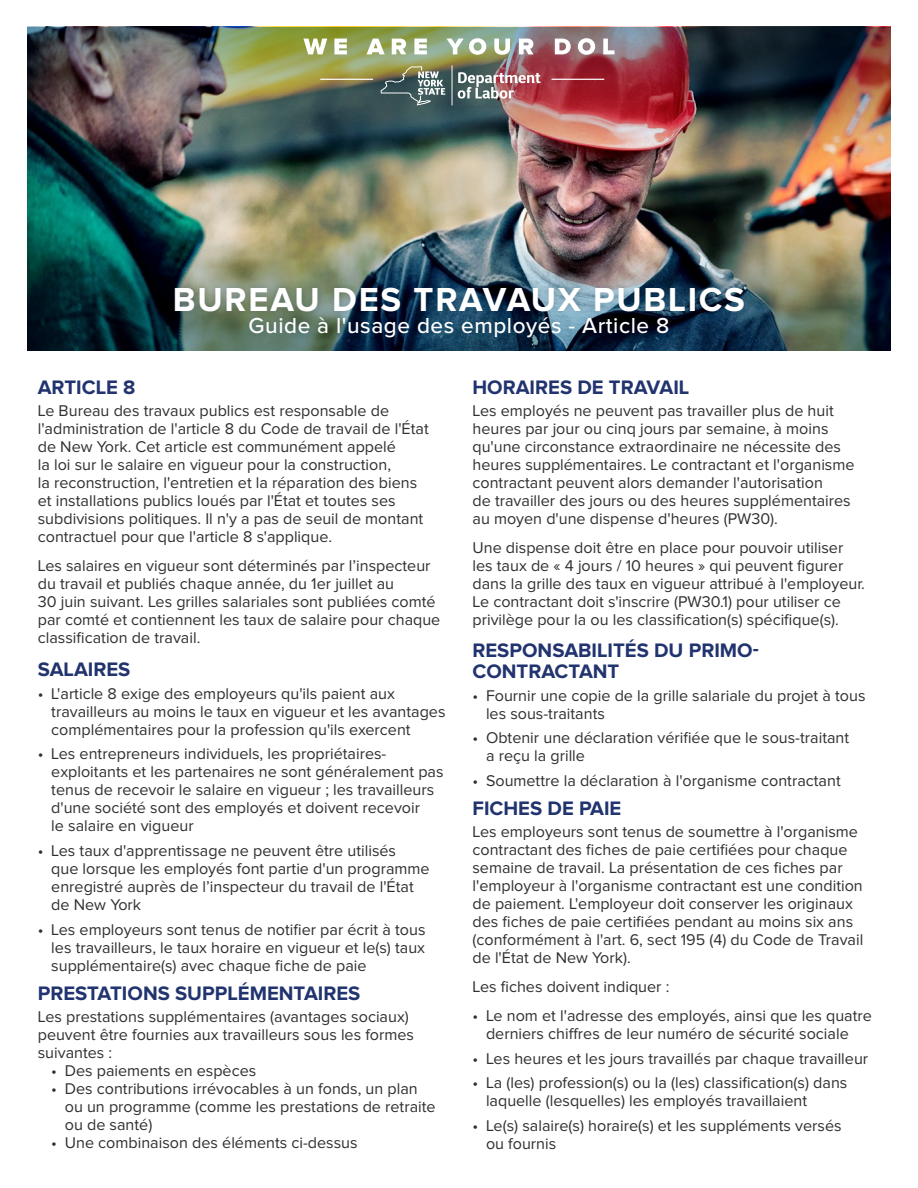
<style>
.page{position:relative;width:918px;height:1188px;background:#fff}
.page>*{position:absolute;margin:0;border:0;box-sizing:border-box;transform-origin:0 0}
.Fact_Sheet_Headline{font:700 34.5px "Proxima Nova";letter-spacing:.05em;color:#fff}
.Fact_Sheet_Sub-head{font:500 22.5px "Proxima Nova";letter-spacing:.025em;color:#fff}
.Section_Headline{font:700 20.25px/21px "Proxima Nova";color:#22346f}
.Body_Copy{font:16.2px/18px "Proxima Nova";color:#312f30}
</style>
<div class="page">
<img style="left:27px;top:162px;width:864px;height:73px">
<img style="left:27px;top:27px;width:864px;height:135px">
<img style="left:27px;top:235px;width:864px;height:116px">
<div style="left:169px;top:282px;width:581px;height:62px;background:#002953;opacity:.2"></div>
<hr style="left:551px;top:79px;width:53px;height:1px;background:#fff">
<hr style="left:320px;top:79px;width:53px;height:1px;background:#fff">
<svg style="left:303px;top:39px;width:24px;height:15px"></svg>
<svg style="left:334px;top:39px;width:13px;height:15px"></svg>
<svg style="left:367px;top:39px;width:18px;height:15px"></svg>
<svg style="left:392px;top:39px;width:14px;height:15px"></svg>
<svg style="left:414px;top:39px;width:13px;height:15px"></svg>
<svg style="left:447px;top:38px;width:39px;height:17px"></svg>
<svg style="left:494px;top:39px;width:16px;height:16px"></svg>
<svg style="left:519px;top:39px;width:14px;height:15px"></svg>
<svg style="left:555px;top:39px;width:16px;height:15px"></svg>
<svg style="left:578px;top:38px;width:17px;height:17px"></svg>
<svg style="left:603px;top:39px;width:12px;height:15px"></svg>
<svg style="left:458px;top:72px;width:83px;height:27px"></svg>
<hr style="left:452px;top:65px;width:1px;height:40px;background:#fff">
<svg style="left:381px;top:66px;width:64px;height:39px;background:#69776c"></svg>
<p class="Fact_Sheet_Headline" style="left:173px;top:284px;width:574px">BUREAU DES TRAVAUX PUBLICS</p>
<p class="Fact_Sheet_Sub-head" style="left:249px;top:313px;width:422px">Guide à l'usage des employés - Article 8</p>
<p class="Section_Headline" style="left:38px;top:378px;width:99px">ARTICLE 8</p>
<p class="Body_Copy" style="left:38px;top:403px;width:393px">Le Bureau des travaux publics est responsable de l'administration de l'article 8 du Code de travail de l'État de New York. Cet article est communément appelé<br>la loi sur le salaire en vigueur pour la construction,<br>la reconstruction, l'entretien et la réparation des biens et installations publics loués par l'État et toutes ses subdivisions politiques. Il n'y a pas de seuil de montant contractuel pour que l'article 8 s'applique.</p>
<p class="Body_Copy" style="left:38px;top:557px;width:404px">Les salaires en vigueur sont déterminés par l’inspecteur du travail et publiés chaque année, du 1er juillet au<br>30 juin suivant. Les grilles salariales sont publiées comté par comté et contiennent les taux de salaire pour chaque classification de travail.</p>
<p class="Section_Headline" style="left:38px;top:660px;width:94px">SALAIRES</p>
<p class="Body_Copy" style="left:51px;top:685px;width:396px;text-indent:-14px">• L'article 8 exige des employeurs qu'ils paient aux travailleurs au moins le taux en vigueur et les avantages complémentaires pour la profession qu'ils exercent</p>
<p class="Body_Copy" style="left:51px;top:746px;width:394px;text-indent:-14px">• Les entrepreneurs individuels, les propriétaires&shy;exploitants et les partenaires ne sont généralement pas tenus de recevoir le salaire en vigueur ; les travailleurs d'une société sont des employés et doivent recevoir<br>le salaire en vigueur</p>
<p class="Body_Copy" style="left:51px;top:842px;width:380px;text-indent:-14px">• Les taux d'apprentissage ne peuvent être utilisés<br>que lorsque les employés font partie d'un programme enregistré auprès de l’inspecteur du travail de l'État de New York</p>
<p class="Body_Copy" style="left:51px;top:921px;width:376px;text-align:justify;text-indent:-14px">• Les employeurs sont tenus de notifier par écrit à tous les travailleurs, le taux horaire en vigueur et le(s) taux supplémentaire(s) avec chaque fiche de paie</p>
<p class="Section_Headline" style="left:38px;top:984px;width:324px">PRESTATIONS SUPPLÉMENTAIRES</p>
<p class="Body_Copy" style="left:38px;top:1008px;width:378px">Les prestations supplémentaires (avantages sociaux) peuvent être fournies aux travailleurs sous les formes suivantes :</p>
<p class="Body_Copy" style="left:51px;top:1062px;width:207px">• Des paiements en espèces</p>
<p class="Body_Copy" style="left:65px;top:1080px;width:372px;text-indent:-14px">• Des contributions irrévocables à un fonds, un plan ou un programme (comme les prestations de retraite ou de santé)</p>
<p class="Body_Copy" style="left:51px;top:1134px;width:308px">• Une combinaison des éléments ci-dessus</p>
<p class="Section_Headline" style="left:472px;top:378px;width:218px">HORAIRES DE TRAVAIL</p>
<p class="Body_Copy" style="left:472px;top:403px;width:384px">Les employés ne peuvent pas travailler plus de huit heures par jour ou cinq jours par semaine, à moins qu'une circonstance extraordinaire ne nécessite des heures supplémentaires. Le contractant et l'organisme contractant peuvent alors demander l'autorisation<br>de travailler des jours ou des heures supplémentaires au moyen d'une dispense d'heures (PW30).</p>
<p class="Body_Copy" style="left:472px;top:539px;width:394px">Une dispense doit être en place pour pouvoir utiliser les taux de « 4 jours / 10 heures » qui peuvent figurer dans la grille des taux en vigueur attribué à l'employeur.<br>Le contractant doit s'inscrire (PW30.1) pour utiliser ce privilège pour la ou les classification(s) spécifique(s).</p>
<p class="Section_Headline" style="left:472px;top:641px;width:288px">RESPONSABILITÉS DU PRIMO-<br>CONTRACTANT</p>
<p class="Body_Copy" style="left:486px;top:687px;width:381px;text-indent:-14px">• Fournir une copie de la grille salariale du projet à tous les sous-traitants</p>
<p class="Body_Copy" style="left:486px;top:730px;width:365px;text-indent:-14px">• Obtenir une déclaration vérifiée que le sous-traitant a reçu la grille</p>
<p class="Body_Copy" style="left:472px;top:772px;width:370px">• Soumettre la déclaration à l'organisme contractant</p>
<p class="Section_Headline" style="left:472px;top:799px;width:150px">FICHES DE PAIE</p>
<p class="Body_Copy" style="left:472px;top:824px;width:392px">Les employeurs sont tenus de soumettre à l'organisme contractant des fiches de paie certifiées pour chaque semaine de travail. La présentation de ces fiches par l'employeur à l'organisme contractant est une condition de paiement. L'employeur doit conserver les originaux des fiches de paie certifiées pendant au moins six ans (conformément à l'art. 6, sect 195 (4) du Code de Travail de l'État de New York).</p>
<p class="Body_Copy" style="left:472px;top:978px;width:198px">Les fiches doivent indiquer :</p>
<p class="Body_Copy" style="left:472px;top:1007px;width:401px;text-align:center">• Le nom et l'adresse des employés, ainsi que les quatre derniers chiffres de leur numéro de sécurité sociale</p>
<p class="Body_Copy" style="left:472px;top:1050px;width:397px">• Les heures et les jours travaillés par chaque travailleur</p>
<p class="Body_Copy" style="left:486px;top:1075px;width:363px;text-indent:-14px">• La (les) profession(s) ou la (les) classification(s) dans laquelle (lesquelles) les employés travaillaient</p>
<p class="Body_Copy" style="left:486px;top:1118px;width:357px;text-indent:-14px">• Le(s) salaire(s) horaire(s) et les suppléments versés ou fournis</p>
</div>
